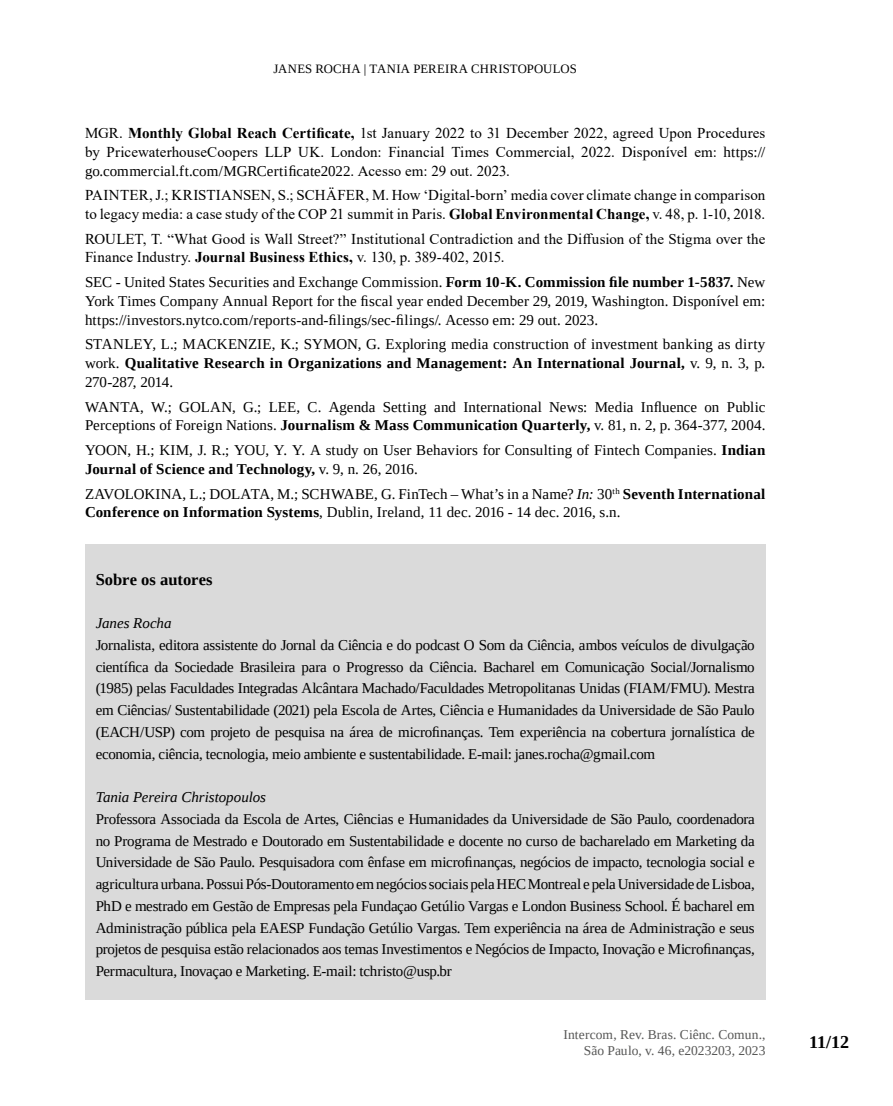
<style>
.page{position:relative;width:893px;height:1106px;background:#fff}
.page>*{position:absolute;margin:0;border:0;box-sizing:border-box;transform-origin:0 0}
.t1{font:700 18px "Liberation Serif";color:#000}
.t2{font:700 16.5px "Liberation Serif";color:#000}
.t3{font:15px/21.8px "Liberation Serif";color:#000;text-align:justify}
.t4{font:15px/18.8px "Times New Roman";letter-spacing:.005em;color:#000}
.t5{font:italic 15px "Liberation Serif";letter-spacing:-.005em;color:#000}
.t6{font:13.5px/16.2px "Liberation Serif";letter-spacing:.005em;color:#575756;text-align:right}
.t7{font:12.75px "Liberation Serif";letter-spacing:.015em;color:#000}
.s1{font-weight:700}
.s2{font-family:"Liberation Serif"}
.s3{font-family:"Times New Roman"}
.s4{font-style:italic}
</style>
<div class="page">
<div style="left:85px;top:544px;width:680px;height:455px;background:#dadada"></div>
<p class="t7" style="left:274px;top:60px;width:305px">JANES ROCHA | TANIA PEREIRA CHRISTOPOULOS</p>
<p class="t4" style="left:85px;top:123px;width:682px">MGR. <span class="s1">Monthly Global Reach Certificate,</span> 1st January 2022 to 31 December 2022, agreed Upon Procedures by PricewaterhouseCoopers LLP UK. London: Financial Times Commercial, 2022. Disponível em: <span class="s2">https://</span></p>
<p class="t3" style="left:85px;top:159px;width:426px">go.commercial.ft.com/MGRCertificate2022<span class="s3">. Acesso em: 29 out. 2023.</span></p>
<p class="t4" style="left:85px;top:185px;width:682px">PAINTER, J.; KRISTIANSEN, S.; SCHÄFER, M. How ‘Digital-born’ media cover climate change in comparison to legacy media: a case study of the COP 21 summit in Paris. <span class="s1">Global Environmental Change,</span> v. 48, p. 1-10, 2018.</p>
<p class="t4" style="left:85px;top:229px;width:682px">ROULET, T. “What Good is Wall Street?” Institutional Contradiction and the Diffusion of the Stigma over the<br>Finance Industry. <span class="s1">Journal Business Ethics,</span> v. 130, p. 389-402, 2015.</p>
<p class="t3" style="left:85px;top:273px;width:682px;line-height:18.8px">SEC - United States Securities and Exchange Commission. <span class="s1">Form 10-K. Commission file number 1-5837.</span> New York Times Company Annual Report for the fiscal year ended December 29, 2019, Washington. Disponível em: https://investors.nytco.com/reports-and-filings/sec-filings/. Acesso em: 29 out. 2023.</p>
<p class="t3" style="left:85px;top:335px;width:682px;line-height:18.8px">STANLEY, L.; MACKENZIE, K.; SYMON, G. Exploring media construction of investment banking as dirty work. <span class="s1">Qualitative Research in Organizations and Management: An International Journal,</span> v. 9, n. 3, p.<br>270-287, 2014.</p>
<p class="t3" style="left:85px;top:397px;width:682px;line-height:18.8px">WANTA, W.; GOLAN, G.; LEE, C. Agenda Setting and International News: Media Influence on Public<br>Perceptions of Foreign Nations. <span class="s1">Journalism &amp; Mass Communication Quarterly,</span> v. 81, n. 2, p. 364-377, 2004.</p>
<p class="t3" style="left:85px;top:440px;width:682px;line-height:18.8px">YOON, H.; KIM, J. R.; YOU, Y. Y. A study on User Behaviors for Consulting of Fintech Companies. <span class="s1">Indian<br>Journal of Science and Technology,</span> v. 9, n. 26, 2016.</p>
<p class="t3" style="left:85px;top:484px;width:682px;line-height:18.8px">ZAVOLOKINA, L.; DOLATA, M.; SCHWABE, G. FinTech – What’s in a Name? <span class="s4">In:</span> 30<sup>th</sup> <span class="s1">Seventh International<br>Conference on Information Systems</span>, Dublin, Ireland, 11 dec. 2016 - 14 dec. 2016, s.n.</p>
<p class="t2" style="left:96px;top:568px;width:118px">Sobre os autores</p>
<p class="t5" style="left:96px;top:613px;width:77px">Janes Rocha</p>
<p class="t3" style="left:96px;top:634px;width:661px">Jornalista, editora assistente do Jornal da Ciência e do podcast O Som da Ciência, ambos veículos de divulgação científica da Sociedade Brasileira para o Progresso da Ciência. Bacharel em Comunicação Social/Jornalismo (1985) pelas Faculdades Integradas Alcântara Machado/Faculdades Metropolitanas Unidas (FIAM/FMU). Mestra em Ciências/ Sustentabilidade (2021) pela Escola de Artes, Ciência e Humanidades da Universidade de São Paulo (EACH/USP) com projeto de pesquisa na área de microfinanças. Tem experiência na cobertura jornalística de economia, ciência, tecnologia, meio ambiente e sustentabilidade. E-mail: janes.rocha@gmail.com</p>
<p class="t5" style="left:96px;top:787px;width:172px">Tania Pereira Christopoulos</p>
<p class="t3" style="left:96px;top:808px;width:661px">Professora Associada da Escola de Artes, Ciências e Humanidades da Universidade de São Paulo, coordenadora no Programa de Mestrado e Doutorado em Sustentabilidade e docente no curso de bacharelado em Marketing da Universidade de São Paulo. Pesquisadora com ênfase em microfinanças, negócios de impacto, tecnologia social e agricultura urbana. Possui Pós-Doutoramento em negócios sociais pela HEC Montreal e pela Universidade de Lisboa, PhD e mestrado em Gestão de Empresas pela Fundaçao Getúlio Vargas e London Business School. É bacharel em Administração pública pela EAESP Fundação Getúlio Vargas. Tem experiência na área de Administração e seus projetos de pesquisa estão relacionados aos temas Investimentos e Negócios de Impacto, Inovação e Microfinanças, Permacultura, Inovaçao e Marketing. E-mail: tchristo@usp.br</p>
<p class="t6" style="left:563px;top:1026px;width:204px">Intercom, Rev. Bras. Ciênc. Comun.,<br>São Paulo, v. 46, e2023203, 2023</p>
<p class="t1" style="left:809px;top:1030px;width:42px">11/12</p>
</div>
